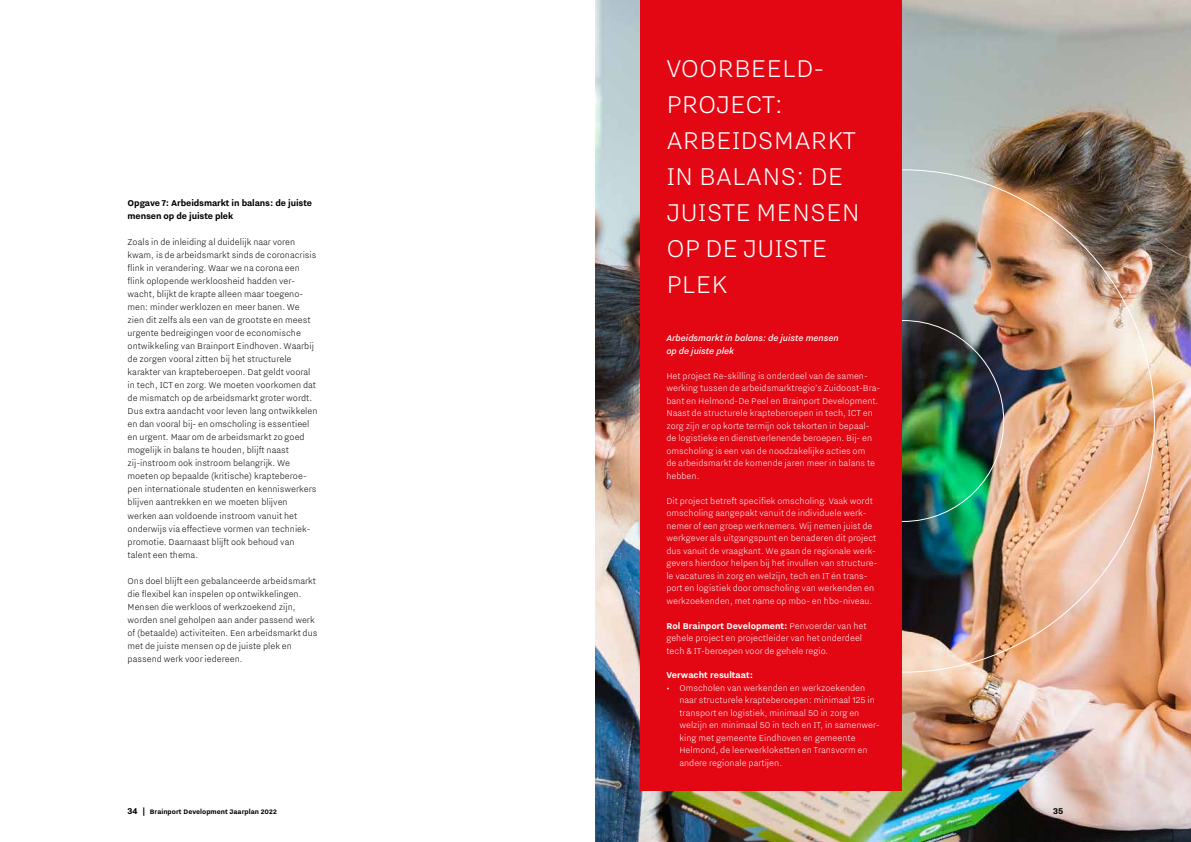
<style>
.page{position:relative;width:1191px;height:842px;background:#fff}
.page>*{position:absolute;margin:0;border:0;box-sizing:border-box;transform-origin:0 0}
.t1{font:300 30px/36px "Nitti Eindhoven";color:#fff}
.t2{font:300 10.4px/13px "Nitti Eindhoven";color:#000}
.t3{font:300 10.4px/12.5px "Nitti Eindhoven";color:#fff}
.t4{font:700 10.4px/13px "Nitti Eindhoven";letter-spacing:-.01em;color:#000}
.t5{font:italic 500 10.4px/12.5px "Nitti Eindhoven";color:#fff}
.t6{font:700 10.4px "Nitti Eindhoven";color:#fff}
.t7{font:700 8px "Nitti Eindhoven";color:#000}
.s1{font-weight:700}
.s2{font-size:10.4px}
</style>
<div class="page">
<img style="left:595px;top:0;width:596px;height:842px">
<div style="left:640px;top:0;width:261px;height:791px;background:#e30613"></div>
<p class="t4" style="left:128px;top:197px;width:186px">Opgave 7: Arbeidsmarkt in balans: de juiste mensen op de juiste plek</p>
<p class="t2" style="left:128px;top:236px;width:191px">Zoals in de inleiding al duidelijk naar voren kwam, is de arbeidsmarkt sinds de coronacrisis flink in verandering. Waar we na corona een flink oplopende werkloosheid hadden ver&shy;wacht, blijkt de krapte alleen maar toegeno&shy;men: minder werklozen en meer banen. We zien dit zelfs als een van de grootste en meest urgente bedreigingen voor de economische ontwikkeling van Brainport Eindhoven. Waarbij de zorgen vooral zitten bij het structurele karakter van krapteberoepen. Dat geldt vooral in tech, ICT en zorg. We moeten voorkomen dat de mismatch op de arbeidsmarkt groter wordt.<br>Dus extra aandacht voor leven lang ontwikkelen en dan vooral bij- en omscholing is essentieel en urgent. Maar om de arbeidsmarkt zo goed mogelijk in balans te houden, blijft naast zij-instroom ook instroom belangrijk. We moeten op bepaalde (kritische) krapteberoe&shy;pen internationale studenten en kenniswerkers blijven aantrekken en we moeten blijven werken aan voldoende instroom vanuit het onderwijs via effectieve vormen van techniek&shy;promotie. Daarnaast blijft ook behoud van talent een thema.</p>
<p class="t2" style="left:128px;top:574px;width:191px">Ons doel blijft een gebalanceerde arbeidsmarkt die flexibel kan inspelen op ontwikkelingen.<br>Mensen die werkloos of werkzoekend zijn, worden snel geholpen aan ander passend werk of (betaalde) activiteiten. Een arbeidsmarkt dus met de juiste mensen op de juiste plek en passend werk voor iedereen.</p>
<h1 class="t1" style="left:666px;top:49px;width:195px">VOORBEELD-<br>PROJECT:<br>ARBEIDSMARKT<br>IN BALANS: DE<br>JUISTE MENSEN<br>OP DE JUISTE<br>PLEK</h1>
<p class="t5" style="left:666px;top:332px;width:174px">Arbeidsmarkt in balans: de juiste mensen op de juiste plek</p>
<p class="t3" style="left:666px;top:369px;width:215px">Het project Re-skilling is onderdeel van de samen&shy;werking tussen de arbeidsmarktregio’s Zuidoost-Bra&shy;bant en Helmond-De Peel en Brainport Development.<br>Naast de structurele krapteberoepen in tech, ICT en zorg zijn er op korte termijn ook tekorten in bepaal&shy;de logistieke en dienstverlenende beroepen. Bij- en omscholing is een van de noodzakelijke acties om<br>de arbeidsmarkt de komende jaren meer in balans te hebben.</p>
<p class="t3" style="left:666px;top:494px;width:213px">Dit project betreft specifiek omscholing. Vaak wordt omscholing aangepakt vanuit de individuele werk&shy;nemer of een groep werknemers. Wij nemen juist de werkgever als uitgangspunt en benaderen dit project dus vanuit de vraagkant. We gaan de regionale werk&shy;gevers hierdoor helpen bij het invullen van structure&shy;le vacatures in zorg en welzijn, tech en IT én trans&shy;port en logistiek door omscholing van werkenden en werkzoekenden, met name op mbo- en hbo-niveau.</p>
<p class="t3" style="left:666px;top:619px;width:202px"><span class="s1">Rol Brainport Development:</span> Penvoerder van het gehele project en projectleider van het onderdeel tech &amp; IT-beroepen voor de gehele regio.</p>
<p class="t6" style="left:666px;top:669px;width:88px">Verwacht resultaat:</p>
<p class="t3" style="left:679px;top:681px;width:202px;text-indent:-13px">• Omscholen van werkenden en werkzoekenden naar structurele krapteberoepen: minimaal 125 in transport en logistiek, minimaal 50 in zorg en welzijn en minimaal 50 in tech en IT, in samenwer&shy;king met gemeente Eindhoven en gemeente Helmond, de leerwerkloketten en Transvorm en andere regionale partijen.</p>
<p class="t7" style="left:128px;top:807px;width:151px"><span class="s2">34 |</span> Brainport Development Jaarplan 2022</p>
<p class="t4" style="left:1053px;top:804px;width:12px">35</p>
</div>
